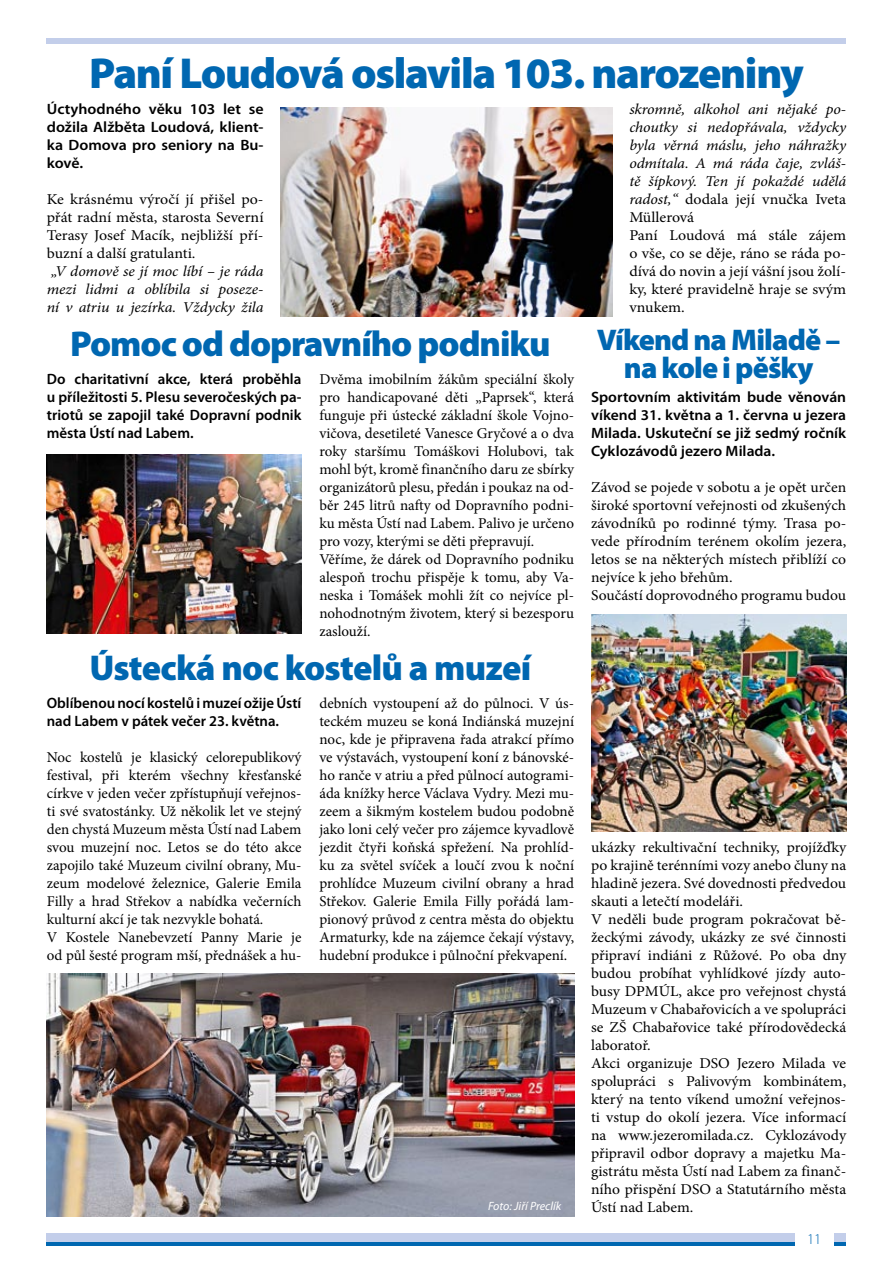
<style>
.page{position:relative;width:893px;height:1263px;background:#fff}
.page>*{position:absolute;margin:0;border:0;box-sizing:border-box;transform-origin:0 0}
.t1{font:900 43.5px "Myriad Pro";letter-spacing:-.03em;color:#0067b1}
.t2{font:900 36px "Myriad Pro";letter-spacing:-.025em;color:#0067b1}
.t3{font:900 30px/28.5px "Myriad Pro";letter-spacing:-.03em;color:#0067b1;text-align:center}
.t4{font:15px/18px "Minion Pro";color:#000}
.t5{font:15px/18px "Minion Pro";color:#000;scale:1.04 1}
.t6{font:15px/18px "Minion Pro";color:#000;text-align:justify;scale:1.06 1}
.t7{font:600 15px/18px "Myriad Pro";color:#000}
.t8{font:600 15px/18px "Myriad Pro";color:#000;text-align:justify;scale:1.04 1}
.t9{font:italic 15px/18px "Minion Pro";letter-spacing:-.005em;color:#000;text-align:justify;scale:1.06 1}
.t10{font:600 15px/18px "Myriad Pro";color:#000;text-align:justify;scale:1.06 1}
.t11{font:300 15px "Myriad Pro";color:#0067b1}
.t12{font:italic 12px "Myriad Pro";color:#fff}
.s1{font-style:italic}
</style>
<div class="page">
<div style="left:47px;top:38px;width:799px;height:6px;background:#c3ceea"></div>
<hr style="left:47px;top:1242px;width:799px;height:4px;background:#0067b1">
<div style="left:47px;top:1233px;width:799px;height:9px;background:#c3ceea"></div>
<div style="left:795px;top:1233px;width:38px;height:30px;background:#fff"></div>
<img style="left:591px;top:614px;width:255px;height:217px">
<img style="left:47px;top:974px;width:527px;height:242px">
<img style="left:281px;top:108px;width:331px;height:208px">
<img style="left:47px;top:455px;width:255px;height:178px">
<h1 class="t1" style="left:89px;top:49px;width:716px">Paní Loudová oslavila 103. narozeniny</h1>
<p class="t10" style="left:47px;top:100px;width:206px">Úctyhodného věku 103 let se dožila Alžběta Loudová, klient&shy;ka Domova pro seniory na Bu&shy;kově.</p>
<p class="t6" style="left:47px;top:190px;width:206px">Ke krásnému výročí jí přišel po&shy;přát radní města, starosta Severní Terasy Josef Macík, nejbližší pří&shy;buzní a další gratulanti.</p>
<p class="t9" style="left:47px;top:262px;width:206px">„V domově se jí moc líbí – je ráda mezi lidmi a oblíbila si poseze&shy;ní v atriu u jezírka. Vždycky žila</p>
<h2 class="t2" style="left:70px;top:323px;width:482px">Pomoc od dopravního podniku</h2>
<p class="t7" style="left:47px;top:370px;width:256px;text-align:justify">Do charitativní akce, která proběhla u příležitosti 5. Plesu severočeských pa&shy;triotů se zapojil také Dopravní podnik města Ústí nad Labem.</p>
<p class="t4" style="left:319px;top:370px;width:256px">Dvěma imobilním žákům speciální školy pro handicapované děti „Paprsek“, která funguje při ústecké základní škole Vojno&shy;vičova, desetileté Vanesce Gryčové a o dva roky staršímu Tomáškovi Holubovi, tak mohl být, kromě finančního daru ze sbírky organizátorů plesu, předán i poukaz na od&shy;běr 245 litrů nafty od Dopravního podni&shy;ku města Ústí nad Labem. Palivo je určeno pro vozy, kterými se děti přepravují.<br>Věříme, že dárek od Dopravního podniku alespoň trochu přispěje k tomu, aby Va&shy;neska i Tomášek mohli žít co nejvíce pl&shy;nohodnotným životem, který si bezesporu zaslouží.</p>
<h2 class="t2" style="left:90px;top:647px;width:443px">Ústecká noc kostelů a muzeí</h2>
<p class="t7" style="left:47px;top:694px;width:256px">Oblíbenou nocí kostelů i muzeí ožije Ústí nad Labem v pátek večer 23. května.</p>
<p class="t4" style="left:47px;top:748px;width:256px">Noc kostelů je klasický celorepublikový festival, při kterém všechny křesťanské církve v jeden večer zpřístupňují veřejnos&shy;ti své svatostánky. Už několik let ve stejný den chystá Muzeum města Ústí nad Labem svou muzejní noc. Letos se do této akce zapojilo také Muzeum civilní obrany, Mu&shy;zeum modelové železnice, Galerie Emila Filly a hrad Střekov a nabídka večerních kulturní akcí je tak nezvykle bohatá.<br>V Kostele Nanebevzetí Panny Marie je od půl šesté program mší, přednášek a hu-</p>
<p class="t4" style="left:319px;top:694px;width:256px;text-align:justify">debních vystoupení až do půlnoci. V ús&shy;teckém muzeu se koná Indiánská muzejní noc, kde je připravena řada atrakcí přímo ve výstavách, vystoupení koní z bánovské&shy;ho ranče v atriu a před půlnocí autogrami&shy;áda knížky herce Václava Vydry. Mezi mu&shy;zeem a šikmým kostelem budou podobně jako loni celý večer pro zájemce kyvadlově jezdit čtyři koňská spřežení. Na prohlíd&shy;ku za světel svíček a loučí zvou k noční prohlídce Muzeum civilní obrany a hrad Střekov. Galerie Emila Filly pořádá lam&shy;pionový průvod z centra města do objektu Armaturky, kde na zájemce čekají výstavy, hudební produkce i půlnoční překvapení.</p>
<p class="t12" style="left:488px;top:1198px;width:75px">Foto: Jiří Preclík</p>
<p class="t6" style="left:629px;top:100px;width:206px;text-align:left"><span class="s1">skromně, alkohol ani nějaké po&shy;choutky si nedopřávala, vždycky byla věrná máslu, jeho náhražky odmítala. A má ráda čaje, zvláš&shy;tě šípkový. Ten jí pokaždé udělá radost,“</span> dodala její vnučka Iveta<br>Müllerová<br>Paní Loudová má stále zájem o vše, co se děje, ráno se ráda po&shy;dívá do novin a její vášní jsou žolí&shy;ky, které pravidelně hraje se svým vnukem.</p>
<h3 class="t3" style="left:597px;top:326px;width:245px">Víkend na Miladě – na kole i pěšky</h3>
<p class="t8" style="left:591px;top:388px;width:247px">Sportovním aktivitám bude věnován víkend 31. května a 1. června u jezera Milada. Uskuteční se již sedmý ročník Cyklozávodů jezero Milada.</p>
<p class="t5" style="left:591px;top:478px;width:247px">Závod se pojede v sobotu a je opět určen široké sportovní veřejnosti od zkušených závodníků po rodinné týmy. Trasa po&shy;vede přírodním terénem okolím jezera, letos se na některých místech přiblíží co nejvíce k jeho břehům.<br>Součástí doprovodného programu budou</p>
<p class="t5" style="left:591px;top:838px;width:247px">ukázky rekultivační techniky, projížďky po krajině terénními vozy anebo čluny na hladině jezera. Své dovednosti předvedou skauti a letečtí modeláři.<br>V neděli bude program pokračovat bě&shy;žeckými závody, ukázky ze své činnosti připraví indiáni z Růžové. Po oba dny budou probíhat vyhlídkové jízdy auto&shy;busy DPMÚL, akce pro veřejnost chystá Muzeum v Chabařovicích a ve spolupráci se ZŠ Chabařovice také přírodovědecká laboratoř.<br>Akci organizuje DSO Jezero Milada ve spolupráci s Palivovým kombinátem, který na tento víkend umožní veřejnos&shy;ti vstup do okolí jezera. Více informací na www.jezeromilada.cz. Cyklozávody připravil odbor dopravy a majetku Ma&shy;gistrátu města Ústí nad Labem za finanč&shy;ního přispění DSO a Statutárního města Ústí nad Labem.</p>
<p class="t11" style="left:807px;top:1231px;width:16px">11</p>
</div>
